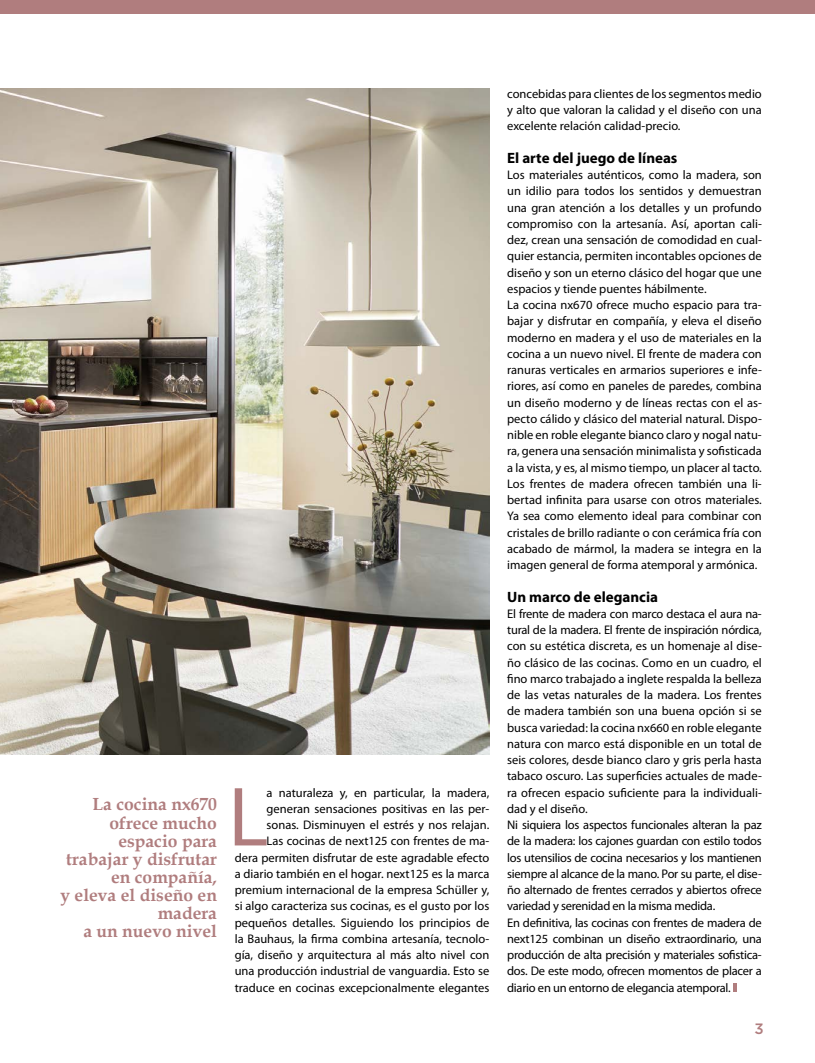
<style>
.page{position:relative;width:815px;height:1063px;background:#fff}
.page>*{position:absolute;margin:0;border:0;box-sizing:border-box;transform-origin:0 0}
.t1{font:84.88px "Myriad Pro";color:#b07d7e}
.t2{font:700 17.5px/18.1px "Book Antiqua";color:#b07d7e;text-align:right}
.t3{font:700 15px "Myriad Pro";color:#000}
.t4{font:500 15px "Gotham";color:#b07d7e}
.t5{font:12.5px/16.2px "Myriad Pro";color:#000;text-align:right}
.t6{font:12.5px/16.2px "Myriad Pro";letter-spacing:-.02em;color:#000}
</style>
<div class="page">
<div style="left:0;top:0;width:815px;height:14px;background:#b07d7e"></div>
<img style="left:0;top:89px;width:489px;height:666px">
<svg style="left:733px;top:983px;width:4px;height:9px"></svg>
<h2 class="t2" style="left:60px;top:795px;width:158px">La cocina nx670 ofrece mucho espacio para trabajar y disfrutar en compañía,<br>y eleva el diseño en madera<br>a un nuevo nivel</h2>
<p class="t5" style="left:235px;top:784px;width:256px">a naturaleza y, en particular, la madera, generan sensaciones positivas en las per&shy;sonas. Disminuyen el estrés y nos relajan.<br>Las cocinas de next125 con frentes de ma-<br>dera permiten disfrutar de este agradable efecto a diario también en el hogar. next125 es la marca premium internacional de la empresa Schüller y, si algo caracteriza sus cocinas, es el gusto por los pequeños detalles. Siguiendo los principios de la Bauhaus, la firma combina artesanía, tecnolo&shy;gía, diseño y arquitectura al más alto nivel con una producción industrial de vanguardia. Esto se traduce en cocinas excepcionalmente elegantes</p>
<h1 class="t1" style="left:228px;top:765px;width:42px">L</h1>
<p class="t5" style="left:507px;top:85px;width:256px;text-align:justify">concebidas para clientes de los segmentos medio y alto que valoran la calidad y el diseño con una excelente relación calidad-precio.</p>
<p class="t3" style="left:507px;top:148px;width:172px">El arte del juego de líneas</p>
<p class="t5" style="left:507px;top:167px;width:256px;text-align:left">Los materiales auténticos, como la madera, son un idilio para todos los sentidos y demuestran una gran atención a los detalles y un profundo compromiso con la artesanía. Así, aportan cali&shy;dez, crean una sensación de comodidad en cual&shy;quier estancia, permiten incontables opciones de diseño y son un eterno clásico del hogar que une espacios y tiende puentes hábilmente.<br>La cocina nx670 ofrece mucho espacio para tra&shy;bajar y disfrutar en compañía, y eleva el diseño moderno en madera y el uso de materiales en la cocina a un nuevo nivel. El frente de madera con ranuras verticales en armarios superiores e infe&shy;riores, así como en paneles de paredes, combina un diseño moderno y de líneas rectas con el as&shy;pecto cálido y clásico del material natural. Dispo&shy;nible en roble elegante bianco claro y nogal natu&shy;ra, genera una sensación minimalista y sofisticada a la vista, y es, al mismo tiempo, un placer al tacto.<br>Los frentes de madera ofrecen también una li&shy;bertad infinita para usarse con otros materiales.<br>Ya sea como elemento ideal para combinar con cristales de brillo radiante o con cerámica fría con acabado de mármol, la madera se integra en la imagen general de forma atemporal y armónica.</p>
<p class="t3" style="left:507px;top:587px;width:152px">Un marco de elegancia</p>
<p class="t6" style="left:507px;top:605px;width:256px">El frente de madera con marco destaca el aura na&shy;tural de la madera. El frente de inspiración nórdica, con su estética discreta, es un homenaje al dise&shy;ño clásico de las cocinas. Como en un cuadro, el fino marco trabajado a inglete respalda la belleza de las vetas naturales de la madera. Los frentes de madera también son una buena opción si se busca variedad: la cocina nx660 en roble elegante natura con marco está disponible en un total de seis colores, desde bianco claro y gris perla hasta tabaco oscuro. Las superficies actuales de made&shy;ra ofrecen espacio suficiente para la individuali&shy;dad y el diseño.<br>Ni siquiera los aspectos funcionales alteran la paz de la madera: los cajones guardan con estilo todos los utensilios de cocina necesarios y los mantienen siempre al alcance de la mano. Por su parte, el dise&shy;ño alternado de frentes cerrados y abiertos ofrece variedad y serenidad en la misma medida.<br>En definitiva, las cocinas con frentes de madera de next125 combinan un diseño extraordinario, una producción de alta precisión y materiales sofistica&shy;dos. De este modo, ofrecen momentos de placer a diario en un entorno de elegancia atemporal.</p>
<p class="t4" style="left:754px;top:1018px;width:11px">3</p>
</div>
